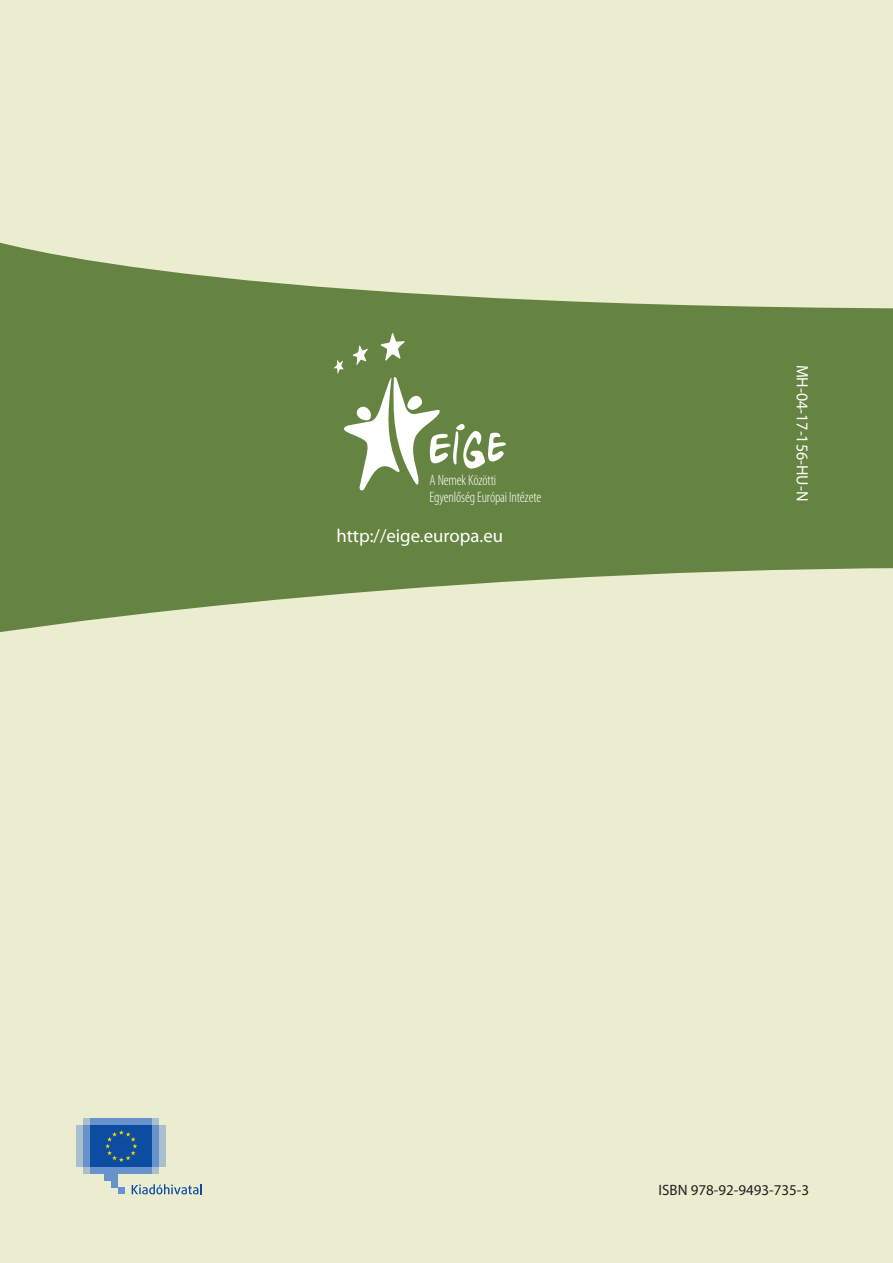
<style>
.page{position:relative;width:893px;height:1263px;background:#ececd0}
.page>*{position:absolute;margin:0;border:0;box-sizing:border-box;transform-origin:0 0}
.t1{font:18.75px "Myriad Pro";color:#fff}
.t2{font:16.5px "Myriad Pro";color:#fff}
.t3{font:300 condensed 15px/17.1px "Myriad Pro";letter-spacing:-.01em;color:#fff}
.t4{font:15px "Myriad Pro";color:#231f20}
</style>
<div class="page">
<svg style="left:0;top:242px;width:893px;height:390px;fill:#658441"></svg>
<div style="left:83px;top:1167px;width:76px;height:6px;background:#aabfce"></div>
<div style="left:83px;top:1118px;width:76px;height:7px;background:#aabfce"></div>
<div style="left:90px;top:1118px;width:62px;height:7px;background:#6892cc"></div>
<div style="left:90px;top:1167px;width:62px;height:6px;background:#6892cc"></div>
<div style="left:152px;top:1125px;width:7px;height:42px;background:#6892cc"></div>
<div style="left:159px;top:1125px;width:7px;height:42px;background:#aabfce"></div>
<div style="left:83px;top:1125px;width:7px;height:42px;background:#6892cc"></div>
<div style="left:77px;top:1125px;width:6px;height:42px;background:#aabfce"></div>
<div style="left:104px;top:1167px;width:14px;height:13px;background:#6892cc"></div>
<div style="left:111px;top:1167px;width:7px;height:20px;background:#6892cc"></div>
<div style="left:118px;top:1187px;width:7px;height:7px;background:#6892cc"></div>
<div style="left:90px;top:1125px;width:62px;height:42px;background:#0d4da1"></div>
<svg style="left:105px;top:1130px;width:32px;height:32px"></svg>
<svg style="left:132px;top:1184px;width:70px;height:10px"></svg>
<svg style="left:334px;top:333px;width:172px;height:158px;background:#839c66"></svg>
<p class="t3" style="left:430px;top:472px;width:113px">A Nemek Közötti<br>Egyenlőség Európai Intézete</p>
<p class="t1" style="left:336px;top:524px;width:168px">http://eige.europa.eu</p>
<p class="t2" style="left:812px;top:364px;width:138px;rotate:90deg">MH-04-17-156-HU-N</p>
<p class="t4" style="left:659px;top:1180px;width:152px">ISBN 978-92-9493-735-3</p>
</div>
